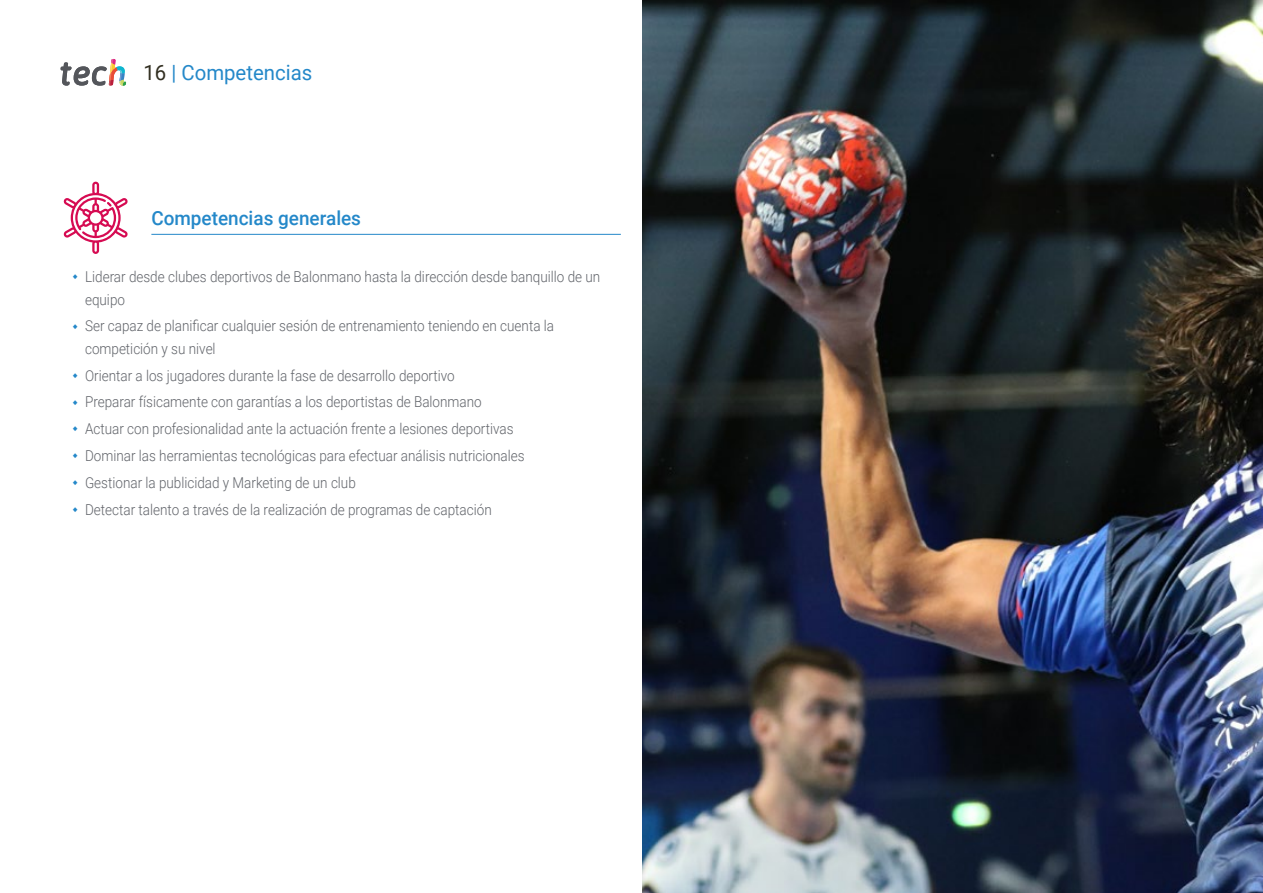
<style>
.page{position:relative;width:1263px;height:893px;background:#fff}
.page>*{position:absolute;margin:0;border:0;box-sizing:border-box;transform-origin:0 0}
.t1{font:21px "Roboto";color:#2488c9}
.t2{font:500 19.5px "Roboto";color:#2488c9}
.t3{font:300 15px/26.7px "Roboto";color:#61646a;scale:.9 1}
.s1{color:#312e20}
</style>
<div class="page">
<hr style="left:151px;top:234px;width:470px;height:1px;background:#2488c9">
<svg style="left:63px;top:182px;width:65px;height:72px"></svg>
<img style="left:642px;top:0;width:621px;height:893px">
<svg style="left:61px;top:59px;width:65px;height:27px"></svg>
<h1 class="t1" style="left:144px;top:57px;width:170px"><span class="s1">16</span> | Competencias</h1>
<h2 class="t2" style="left:151px;top:205px;width:211px">Competencias generales</h2>
<p class="t3" style="left:85px;top:265px;width:574px;line-height:22.5px">Liderar desde clubes deportivos de Balonmano hasta la dirección desde banquillo de un equipo</p>
<p class="t3" style="left:85px;top:314px;width:523px;line-height:22.5px">Ser capaz de planificar cualquier sesión de entrenamiento teniendo en cuenta la competición y su nivel</p>
<p class="t3" style="left:85px;top:361px;width:490px">Orientar a los jugadores durante la fase de desarrollo deportivo<br>Preparar físicamente con garantías a los deportistas de Balonmano<br>Actuar con profesionalidad ante la actuación frente a lesiones deportivas Dominar las herramientas tecnológicas para efectuar análisis nutricionales Gestionar la publicidad y Marketing de un club<br>Detectar talento a través de la realización de programas de captación</p>
</div>
